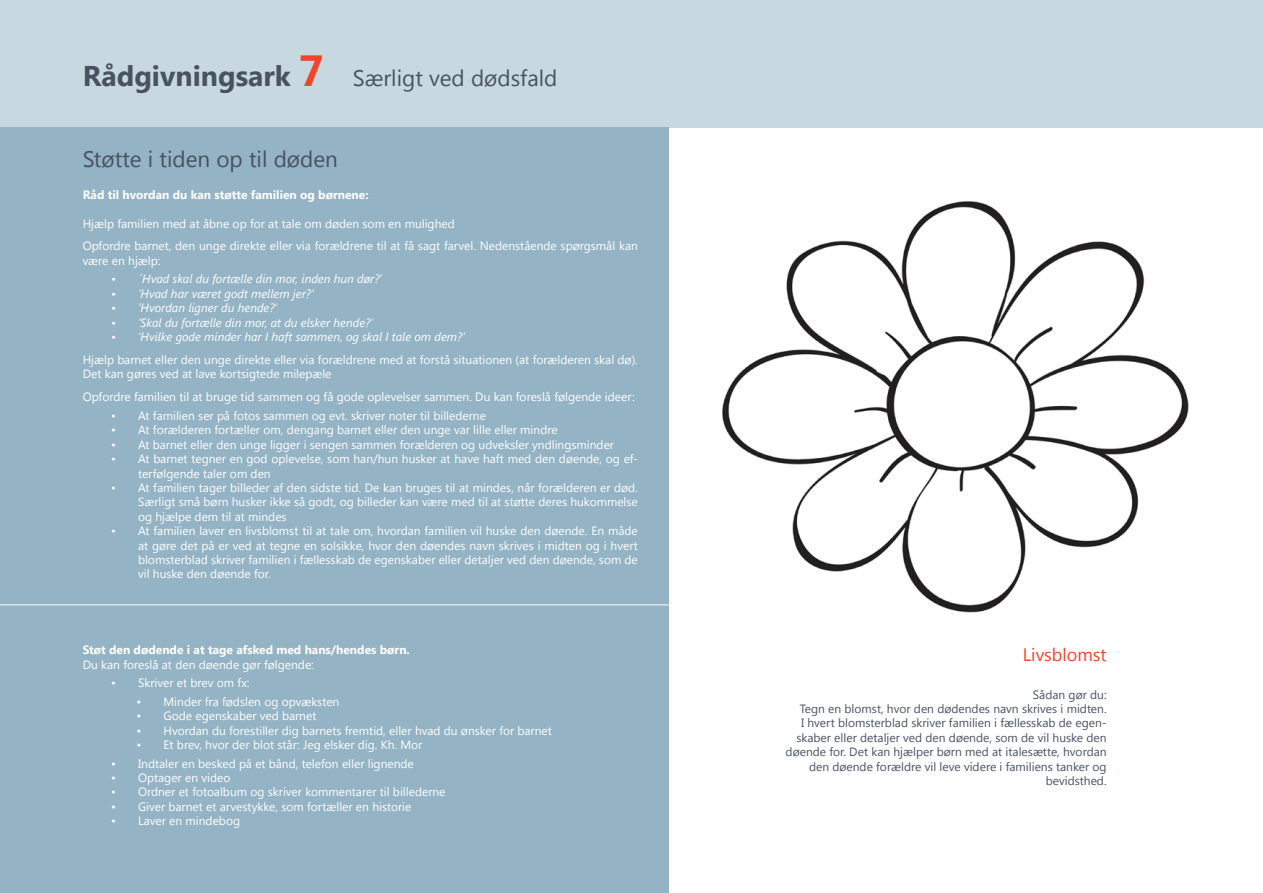
<style>
.page{position:relative;width:1263px;height:893px;background:#fff}
.page>*{position:absolute;margin:0;border:0;box-sizing:border-box;transform-origin:0 0}
.t1{font:22.5px "Segoe UI";color:#485261}
.t2{font:18px "Segoe UI";color:#ed462b}
.t3{font:12px/14.4px "Segoe UI";color:#fff}
.t4{font:12px/14.4px "Segoe UI";color:#485261;text-align:right}
.t5{font:italic 12px "Segoe UI";color:#fff}
.t6{font:700 12px "Segoe UI";color:#fff}
.s1{font-weight:700;font-size:28.5px}
.s2{font-weight:700;font-size:43.5px;color:#ed462b}
</style>
<div class="page">
<div style="left:0;top:128px;width:669px;height:765px;background:#94b3c4"></div>
<div style="left:0;top:0;width:1263px;height:128px;background:#c8d8e0"></div>
<img style="left:722px;top:201px;width:467px;height:412px">
<hr style="left:0;top:605px;width:669px;height:1px;background:#fff">
<h1 class="t1" style="left:83px;top:62px;width:476px"><span class="s1">Rådgivningsark</span> <span class="s2">7</span> Særligt ved dødsfald</h1>
<h1 class="t1" style="left:83px;top:144px;width:257px">Støtte i tiden op til døden</h1>
<p class="t6" style="left:83px;top:186px;width:287px">Råd til hvordan du kan støtte familien og børnene:</p>
<p class="t3" style="left:83px;top:211px;width:557px;line-height:23px">Hjælp familien med at åbne op for at tale om døden som en mulighed<br>Opfordre barnet, den unge direkte eller via forældrene til at få sagt farvel. Nedenstående spørgsmål kan</p>
<p class="t3" style="left:83px;top:253px;width:79px">være en hjælp:</p>
<p class="t5" style="left:111px;top:271px;width:273px">• ´Hvad skal du fortælle din mor, inden hun dør?’</p>
<p class="t5" style="left:111px;top:285px;width:204px">• ’Hvad har været godt mellem jer?’</p>
<p class="t5" style="left:111px;top:300px;width:168px">• ’Hvordan ligner du hende?’</p>
<p class="t5" style="left:111px;top:314px;width:263px">• ’Skal du fortælle din mor, at du elsker hende?’</p>
<p class="t5" style="left:111px;top:328px;width:355px">• ’Hvilke gode minder har I haft sammen, og skal I tale om dem?’</p>
<p class="t3" style="left:83px;top:352px;width:557px">Hjælp barnet eller den unge direkte eller via forældrene med at forstå situationen (at forælderen skal dø).<br>Det kan gøres ved at lave kortsigtede milepæle</p>
<p class="t3" style="left:83px;top:389px;width:553px">Opfordre familien til at bruge tid sammen og få gode oplevelser sammen. Du kan foreslå følgende ideer:</p>
<p class="t3" style="left:111px;top:408px;width:376px">• At familien ser på fotos sammen og evt. skriver noter til billederne</p>
<p class="t3" style="left:111px;top:422px;width:448px">• At forælderen fortæller om, dengang barnet eller den unge var lille eller mindre</p>
<p class="t3" style="left:111px;top:437px;width:505px">• At barnet eller den unge ligger i sengen sammen forælderen og udveksler yndlingsminder</p>
<p class="t3" style="left:138px;top:451px;width:501px;text-indent:-27px">• At barnet tegner en god oplevelse, som han/hun husker at have haft med den døende, og ef&shy;terfølgende taler om den</p>
<p class="t3" style="left:138px;top:480px;width:501px;text-align:justify;text-indent:-27px">• At familien tager billeder af den sidste tid. De kan bruges til at mindes, når forælderen er død.<br>Særligt små børn husker ikke så godt, og billeder kan være med til at støtte deres hukommelse og hjælpe dem til at mindes</p>
<p class="t3" style="left:138px;top:523px;width:501px;text-align:justify;text-indent:-27px">• At familien laver en livsblomst til at tale om, hvordan familien vil huske den døende. En måde at gøre det på er ved at tegne en solsikke, hvor den døendes navn skrives i midten og i hvert blomsterblad skriver familien i fællesskab de egenskaber eller detaljer ved den døende, som de vil huske den døende for.</p>
<p class="t6" style="left:83px;top:641px;width:329px">Støt den dødende i at tage afsked med hans/hendes børn.</p>
<p class="t3" style="left:83px;top:656px;width:233px">Du kan foreslå at den døende gør følgende:</p>
<p class="t3" style="left:111px;top:675px;width:140px">• Skriver et brev om fx:</p>
<p class="t3" style="left:137px;top:694px;width:204px">• Minder fra fødslen og opvæksten</p>
<p class="t3" style="left:137px;top:708px;width:181px">• Gode egenskaber ved barnet</p>
<p class="t3" style="left:137px;top:723px;width:417px">• Hvordan du forestiller dig barnets fremtid, eller hvad du ønsker for barnet</p>
<p class="t3" style="left:137px;top:737px;width:287px">• Et brev, hvor der blot står: Jeg elsker dig. Kh. Mor</p>
<p class="t3" style="left:111px;top:756px;width:304px">• Indtaler en besked på et bånd, telefon eller lignende</p>
<p class="t3" style="left:111px;top:770px;width:121px">• Optager en video</p>
<p class="t3" style="left:111px;top:784px;width:336px">• Ordner et fotoalbum og skriver kommentarer til billederne</p>
<p class="t3" style="left:111px;top:799px;width:302px">• Giver barnet et arvestykke, som fortæller en historie</p>
<p class="t3" style="left:111px;top:813px;width:131px">• Laver en mindebog</p>
<h2 class="t2" style="left:1023px;top:642px;width:85px">Livsblomst</h2>
<p class="t4" style="left:786px;top:687px;width:322px">Sådan gør du:<br>Tegn en blomst, hvor den dødendes navn skrives i midten.<br>I hvert blomsterblad skriver familien i fællesskab de egen&shy;skaber eller detaljer ved den døende, som de vil huske den døende for. Det kan hjælper børn med at italesætte, hvordan den døende forældre vil leve videre i familiens tanker og bevidsthed.</p>
</div>
